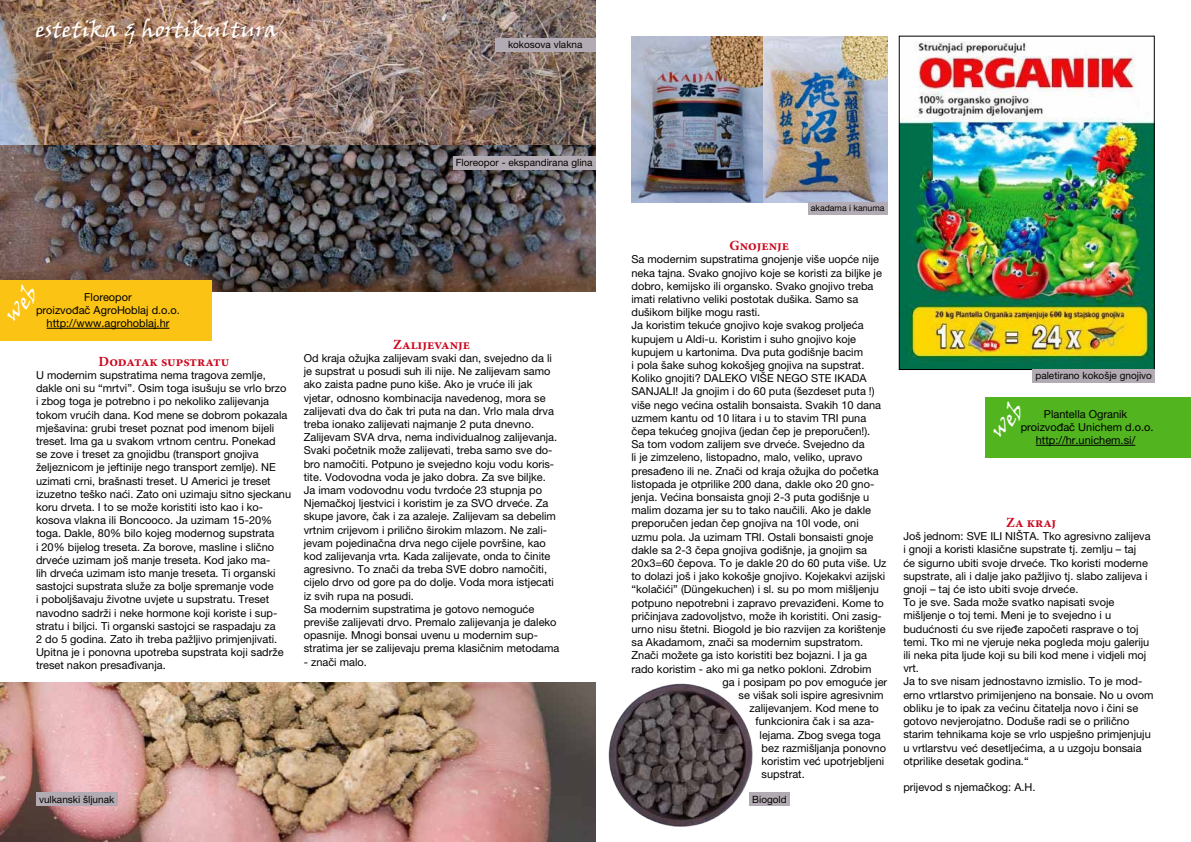
<style>
.page{position:relative;width:1191px;height:842px;background:#fff}
.page>*{position:absolute;margin:0;border:0;box-sizing:border-box;transform-origin:0 0}
.t1{font:22px "Viner Hand ITC";color:#fffefd}
.t2{font:700 14px "Minion Pro";color:#cd071e}
.t3{font:11px/13.2px "Helvetica Neue LT Pro";color:#000}
.t4{font:10px "Helvetica Neue LT Pro";color:#060200}
.t5{font:8.7px "Helvetica Neue LT Pro";color:#060200}
</style>
<div class="page">
<img style="left:0;top:0;width:595px;height:292px">
<div style="left:495px;top:38px;width:100px;height:13px;background:#b2abb3"></div>
<div style="left:453px;top:156px;width:142px;height:13px;background:#b2abb3"></div>
<div style="left:0;top:280px;width:211px;height:60px;background:#fbc414"></div>
<hr style="left:47px;top:328px;width:122px;height:1px;background:#000">
<img style="left:0;top:682px;width:595px;height:160px">
<div style="left:36px;top:793px;width:81px;height:13px;background:#b2abb3"></div>
<img style="left:608px;top:683px;width:155px;height:144px">
<img style="left:900px;top:41px;width:252px;height:327px">
<div style="left:898px;top:36px;width:256px;height:334px;border:1px solid #000"></div>
<img style="left:762px;top:36px;width:125px;height:166px">
<img style="left:631px;top:36px;width:131px;height:167px">
<div style="left:808px;top:202px;width:79px;height:12px;background:#b2abb3"></div>
<div style="left:1032px;top:369px;width:123px;height:13px;background:#b2abb3"></div>
<div style="left:749px;top:793px;width:40px;height:13px;background:#b2abb3"></div>
<div style="left:985px;top:397px;width:206px;height:60px;background:#52b41f"></div>
<hr style="left:1035px;top:445px;width:100px;height:1px;background:#000">
<h1 class="t1" style="left:36px;top:16px;width:244px">estetika &amp; hortikultura</h1>
<p class="t4" style="left:508px;top:39px;width:76px">kokosova vlakna</p>
<p class="t4" style="left:456px;top:157px;width:138px">Floreopor - ekspandirana glina</p>
<p class="t3" style="left:36px;top:290px;width:145px;text-align:center">Floreopor<br>proizvođač AgroHoblaj d.o.o.</p>
<p class="t3" style="left:47px;top:316px;width:124px">http://www.agrohoblaj.hr</p>
<p class="t2" style="left:98px;top:351px;width:132px">Dodatak supstratu</p>
<p class="t3" style="left:36px;top:368px;width:257px">U modernim supstratima nema tragova zemlje, dakle oni su “mrtvi”. Osim toga isušuju se vrlo brzo i zbog toga je potrebno i po nekoliko zalijevanja tokom vrućih dana. Kod mene se dobrom pokazala mješavina: grubi treset poznat pod imenom bijeli treset. Ima ga u svakom vrtnom centru. Ponekad<br>se zove i treset za gnojidbu (transport gnojiva željeznicom je jeftinije nego transport zemlje). NE uzimati crni, brašnasti treset. U Americi je treset izuzetno teško naći. Zato oni uzimaju sitno sjeckanu koru drveta. I to se može koristiti isto kao i ko&shy;kosova vlakna ili Boncooco. Ja uzimam 15-20% toga. Dakle, 80% bilo kojeg modernog supstrata<br>i 20% bijelog treseta. Za borove, masline i slično drveće uzimam još manje treseta. Kod jako ma-<br>lih drveća uzimam isto manje treseta. Ti organski sastojci supstrata služe za bolje spremanje vode<br>i poboljšavaju životne uvjete u supstratu. Treset navodno sadrži i neke hormone koji koriste i sup&shy;stratu i biljci. Ti organski sastojci se raspadaju za<br>2 do 5 godina. Zato ih treba pažljivo primjenjivati.<br>Upitna je i ponovna upotreba supstrata koji sadrže treset nakon presađivanja.</p>
<p class="t2" style="left:393px;top:334px;width:79px">Zalijevanje</p>
<p class="t3" style="left:304px;top:351px;width:257px">Od kraja ožujka zalijevam svaki dan, svejedno da li je supstrat u posudi suh ili nije. Ne zalijevam samo ako zaista padne puno kiše. Ako je vruće ili jak vjetar, odnosno kombinacija navedenog, mora se zalijevati dva do čak tri puta na dan. Vrlo mala drva treba ionako zalijevati najmanje 2 puta dnevno.<br>Zalijevam SVA drva, nema individualnog zalijevanja.<br>Svaki početnik može zalijevati, treba samo sve do&shy;bro namočiti. Potpuno je svejedno koju vodu koris&shy;tite. Vodovodna voda je jako dobra. Za sve biljke.<br>Ja imam vodovodnu vodu tvrdoće 23 stupnja po Njemačkoj ljestvici i koristim je za SVO drveće. Za skupe javore, čak i za azaleje. Zalijevam sa debelim vrtnim crijevom i prilično širokim mlazom. Ne zali&shy;jevam pojedinačna drva nego cijele površine, kao kod zalijevanja vrta. Kada zalijevate, onda to činite agresivno. To znači da treba SVE dobro namočiti, cijelo drvo od gore pa do dolje. Voda mora istjecati iz svih rupa na posudi.<br>Sa modernim supstratima je gotovo nemoguće previše zalijevati drvo. Premalo zalijevanja je daleko opasnije. Mnogi bonsai uvenu u modernim sup&shy;stratima jer se zalijevaju prema klasičnim metodama</p>
<p class="t3" style="left:304px;top:655px;width:65px">- znači malo.</p>
<p class="t4" style="left:39px;top:793px;width:77px">vulkanski šljunak</p>
<p class="t5" style="left:811px;top:203px;width:75px">akadama i kanuma</p>
<p class="t2" style="left:729px;top:236px;width:61px">Gnojenje</p>
<p class="t3" style="left:631px;top:253px;width:249px">Sa modernim supstratima gnojenje više uopće nije</p>
<p class="t3" style="left:631px;top:266px;width:252px">neka tajna. Svako gnojivo koje se koristi za biljke je</p>
<p class="t3" style="left:631px;top:279px;width:243px">dobro, kemijsko ili organsko. Svako gnojivo treba</p>
<p class="t3" style="left:631px;top:292px;width:228px">imati relativno veliki postotak dušika. Samo sa</p>
<p class="t3" style="left:631px;top:306px;width:130px">dušikom biljke mogu rasti.</p>
<p class="t3" style="left:631px;top:319px;width:234px">Ja koristim tekuće gnojivo koje svakog proljeća</p>
<p class="t3" style="left:631px;top:332px;width:226px">kupujem u Aldi-u. Koristim i suho gnojivo koje</p>
<p class="t3" style="left:631px;top:345px;width:233px">kupujem u kartonima. Dva puta godišnje bacim</p>
<p class="t3" style="left:631px;top:358px;width:234px">i pola šake suhog kokošjeg gnojiva na supstrat.</p>
<p class="t3" style="left:631px;top:372px;width:237px">Koliko gnojiti? DALEKO VIŠE NEGO STE IKADA</p>
<p class="t3" style="left:631px;top:385px;width:245px">SANJALI! Ja gnojim i do 60 puta (šezdeset puta !)</p>
<p class="t3" style="left:631px;top:398px;width:251px">više nego većina ostalih bonsaista. Svakih 10 dana</p>
<p class="t3" style="left:631px;top:411px;width:236px">uzmem kantu od 10 litara i u to stavim TRI puna</p>
<p class="t3" style="left:631px;top:424px;width:240px">čepa tekućeg gnojiva (jedan čep je preporučen!).</p>
<p class="t3" style="left:631px;top:438px;width:235px">Sa tom vodom zalijem sve drveće. Svejedno da</p>
<p class="t3" style="left:631px;top:451px;width:232px">li je zimzeleno, listopadno, malo, veliko, upravo</p>
<p class="t3" style="left:631px;top:464px;width:249px">presađeno ili ne. Znači od kraja ožujka do početka</p>
<p class="t3" style="left:631px;top:477px;width:244px">listopada je otprilike 200 dana, dakle oko 20 gno-</p>
<p class="t3" style="left:631px;top:490px;width:239px">jenja. Većina bonsaista gnoji 2-3 puta godišnje u</p>
<p class="t3" style="left:631px;top:504px;width:241px">malim dozama jer su to tako naučili. Ako je dakle</p>
<p class="t3" style="left:631px;top:517px;width:229px">preporučen jedan čep gnojiva na 10l vode, oni</p>
<p class="t3" style="left:631px;top:530px;width:243px">uzmu pola. Ja uzimam TRI. Ostali bonsaisti gnoje</p>
<p class="t3" style="left:631px;top:543px;width:237px">dakle sa 2-3 čepa gnojiva godišnje, ja gnojim sa</p>
<p class="t3" style="left:631px;top:556px;width:256px">20x3=60 čepova. To je dakle 20 do 60 puta više. Uz</p>
<p class="t3" style="left:631px;top:570px;width:255px">to dolazi još i jako kokošje gnojivo. Kojekakvi azijski</p>
<p class="t3" style="left:631px;top:583px;width:249px">“kolačići” (Düngekuchen) i sl. su po mom mišljenju</p>
<p class="t3" style="left:631px;top:596px;width:254px">potpuno nepotrebni i zapravo prevaziđeni. Kome to</p>
<p class="t3" style="left:631px;top:609px;width:252px">pričinjava zadovoljstvo, može ih koristiti. Oni zasig-</p>
<p class="t3" style="left:631px;top:622px;width:256px">urno nisu štetni. Biogold je bio razvijen za korištenje</p>
<p class="t3" style="left:631px;top:636px;width:233px">sa Akadamom, znači sa modernim supstratom.</p>
<p class="t3" style="left:631px;top:649px;width:237px">Znači možete ga isto koristiti bez bojazni. I ja ga</p>
<p class="t3" style="left:631px;top:662px;width:242px">rado koristim - ako mi ga netko pokloni. Zdrobim</p>
<p class="t3" style="left:722px;top:675px;width:166px">ga i posipam po pov emoguće jer</p>
<p class="t3" style="left:738px;top:688px;width:147px">se višak soli ispire agresivnim</p>
<p class="t3" style="left:749px;top:702px;width:131px">zalijevanjem. Kod mene to</p>
<p class="t3" style="left:755px;top:715px;width:120px">funkcionira čak i sa aza-</p>
<p class="t3" style="left:759px;top:728px;width:123px">lejama. Zbog svega toga</p>
<p class="t3" style="left:761px;top:741px;width:126px">bez razmišljanja ponovno</p>
<p class="t3" style="left:761px;top:754px;width:124px">koristim već upotrjebljeni</p>
<p class="t3" style="left:761px;top:768px;width:45px">supstrat.</p>
<p class="t4" style="left:752px;top:793px;width:36px">Biogold</p>
<p class="t4" style="left:1035px;top:370px;width:118px">paletirano kokošje gnojivo</p>
<p class="t3" style="left:1020px;top:407px;width:134px;text-align:center">Plantella Ogranik proizvođač Unichem d.o.o.</p>
<p class="t3" style="left:1035px;top:433px;width:101px">http://hr.unichem.si/</p>
<p class="t2" style="left:1006px;top:513px;width:52px">Za kraj</p>
<p class="t3" style="left:903px;top:530px;width:252px">Još jednom: SVE ILI NIŠTA. Tko agresivno zalijeva i gnoji a koristi klasične supstrate tj. zemlju – taj<br>će sigurno ubiti svoje drveće. Tko koristi moderne supstrate, ali i dalje jako pažljivo tj. slabo zalijeva i gnoji – taj će isto ubiti svoje drveće.<br>To je sve. Sada može svatko napisati svoje mišljenje o toj temi. Meni je to svejedno i u budućnosti ću sve rijeđe započeti rasprave o toj temi. Tko mi ne vjeruje neka pogleda moju galeriju ili neka pita ljude koji su bili kod mene i vidjeli moj vrt.<br>Ja to sve nisam jednostavno izmislio. To je mod&shy;erno vrtlarstvo primijenjeno na bonsaie. No u ovom obliku je to ipak za većinu čitatelja novo i čini se gotovo nevjerojatno. Doduše radi se o prilično starim tehnikama koje se vrlo uspješno primjenjuju u vrtlarstvu već desetljećima, a u uzgoju bonsaia otprilike desetak godina.“</p>
<p class="t3" style="left:903px;top:780px;width:134px">prijevod s njemačkog: A.H.</p>
</div>
